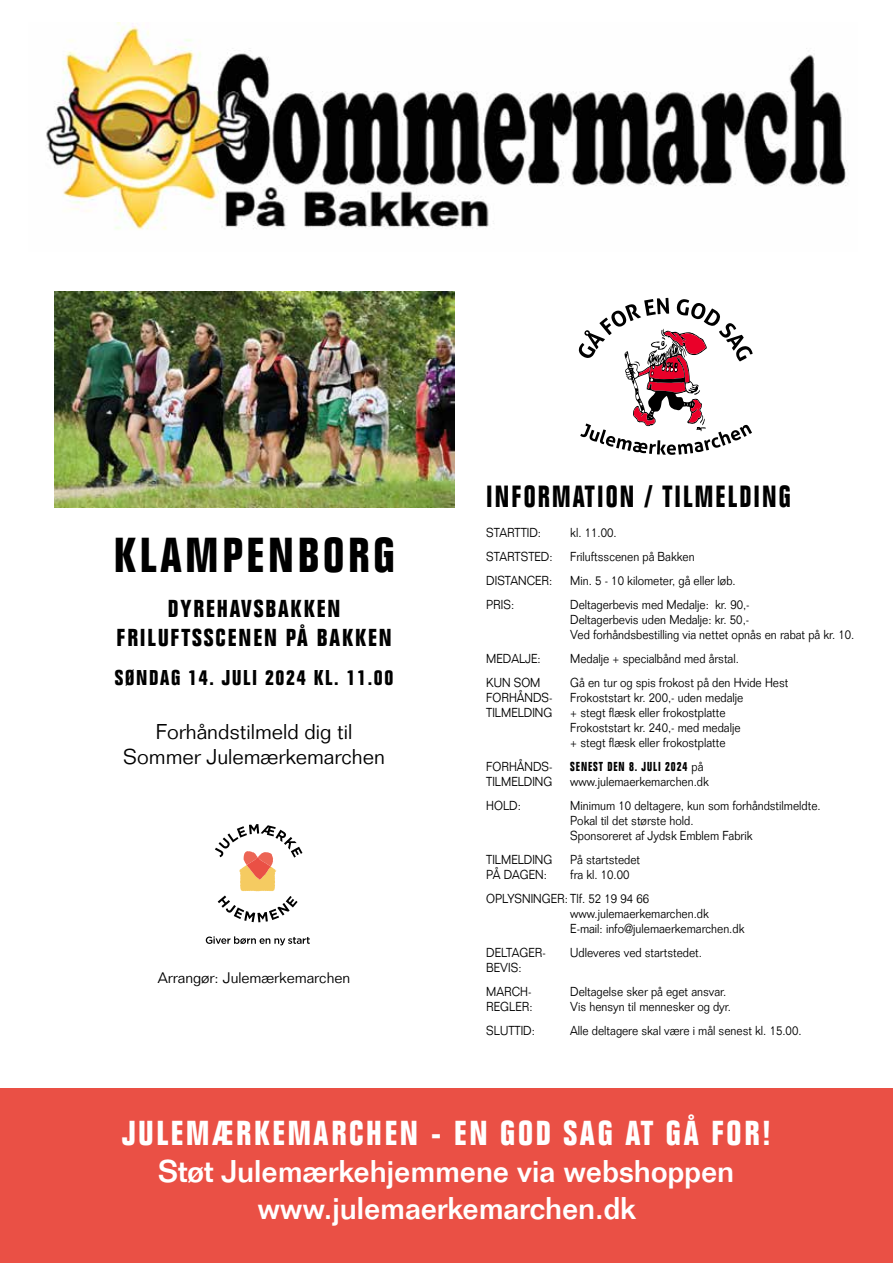
<style>
.page{position:relative;width:893px;height:1263px;background:#fff}
.page>*{position:absolute;margin:0;border:0;box-sizing:border-box;transform-origin:0 0}
.t1{font:700 condensed 48px "Folio Std";letter-spacing:.08em;color:#000}
.t2{font:700 condensed 33.9px "Folio Std";letter-spacing:.08em;color:#fff}
.t3{font:500 30.75px/36.9px "Folio Std";letter-spacing:-.01em;color:#fff;text-align:center}
.t4{font:700 condensed 30px "Folio Std";letter-spacing:.08em;color:#000;scale:.9 1}
.t5{font:700 condensed 24px/28.5px "Folio Std";letter-spacing:.08em;color:#000;text-align:center}
.t6{font:300 21px/25.2px "Folio Std";color:#000;text-align:center}
.t7{font:700 condensed 21px "Folio Std";letter-spacing:.08em;color:#000}
.t8{font:300 15px "Folio Std";color:#000}
.t9{font:300 12.75px/15px "Folio Std";color:#000;scale:.9 1}
.t10{font:700 condensed 12.75px "Folio Std";letter-spacing:.08em;color:#000;scale:.9 1}
.s1{font-weight:300;font-stretch:normal}
</style>
<div class="page">
<img style="left:46px;top:23px;width:802px;height:207px">
<div style="left:0;top:1088px;width:893px;height:175px;background:#ea5045"></div>
<img style="left:54px;top:291px;width:400px;height:217px">
<svg style="left:215px;top:824px;width:87px;height:98px"></svg>
<svg style="left:206px;top:936px;width:104px;height:9px"></svg>
<svg style="left:579px;top:298px;width:174px;height:157px"></svg>
<h1 class="t1" style="left:114px;top:529px;width:282px">KLAMPENBORG</h1>
<h3 class="t5" style="left:117px;top:595px;width:277px">DYREHAVSBAKKEN<br>FRILUFTSSCENEN PÅ BAKKEN</h3>
<h3 class="t7" style="left:115px;top:666px;width:280px">SØNDAG 14. JULI 2024 KL. 11.00</h3>
<h3 class="t6" style="left:123px;top:719px;width:263px">Forhåndstilmeld dig til<br>Sommer Julemærkemarchen</h3>
<p class="t8" style="left:158px;top:969px;width:194px">Arrangør: Julemærkemarchen</p>
<h3 class="t4" style="left:486px;top:480px;width:340px">INFORMATION / TILMELDING</h3>
<p class="t9" style="left:486px;top:525px;width:62px">STARTTID:</p>
<p class="t9" style="left:570px;top:525px;width:53px">kl. 11.00.</p>
<p class="t9" style="left:486px;top:549px;width:75px">STARTSTED:</p>
<p class="t9" style="left:570px;top:549px;width:140px">Friluftsscenen på Bakken</p>
<p class="t9" style="left:486px;top:573px;width:75px">DISTANCER:</p>
<p class="t9" style="left:570px;top:573px;width:185px">Min. 5 - 10 kilometer, gå eller løb.</p>
<p class="t9" style="left:486px;top:597px;width:33px">PRIS:</p>
<p class="t9" style="left:570px;top:597px;width:317px">Deltagerbevis med Medalje: kr. 90,-<br>Deltagerbevis uden Medalje: kr. 50,-<br>Ved forhåndsbestilling via nettet opnås en rabat på kr. 10.</p>
<p class="t9" style="left:486px;top:651px;width:62px">MEDALJE:</p>
<p class="t9" style="left:570px;top:651px;width:189px">Medalje + specialbånd med årstal.</p>
<p class="t9" style="left:486px;top:675px;width:62px">KUN SOM</p>
<p class="t9" style="left:570px;top:675px;width:244px">Gå en tur og spis frokost på den Hvide Hest</p>
<p class="t9" style="left:486px;top:690px;width:75px">FORHÅNDS-</p>
<p class="t9" style="left:570px;top:690px;width:194px">Frokoststart kr. 200,- uden medalje</p>
<p class="t9" style="left:486px;top:705px;width:75px">TILMELDING</p>
<p class="t9" style="left:570px;top:705px;width:191px">+ stegt flæsk eller frokostplatte<br>Frokoststart kr. 240,- med medalje + stegt flæsk eller frokostplatte</p>
<p class="t9" style="left:486px;top:759px;width:75px">FORHÅNDS-</p>
<p class="t10" style="left:570px;top:759px;width:149px">SENEST DEN 8. JULI 2024 <span class="s1">på</span></p>
<p class="t9" style="left:486px;top:774px;width:75px">TILMELDING</p>
<p class="t9" style="left:570px;top:774px;width:155px">www.julemaerkemarchen.dk</p>
<p class="t9" style="left:486px;top:798px;width:40px">HOLD:</p>
<p class="t9" style="left:570px;top:798px;width:280px">Minimum 10 deltagere, kun som forhåndstilmeldte.<br>Pokal til det største hold.<br>Sponsoreret af Jydsk Emblem Fabrik</p>
<p class="t9" style="left:486px;top:852px;width:75px">TILMELDING</p>
<p class="t9" style="left:570px;top:852px;width:79px">På startstedet</p>
<p class="t9" style="left:486px;top:867px;width:69px">PÅ DAGEN:</p>
<p class="t9" style="left:486px;top:862px;width:182px;line-height:24px;text-indent:84px">fra kl. 10.00<br>OPLYSNINGER: Tlf. 52 19 94 66</p>
<p class="t9" style="left:570px;top:906px;width:195px">www.julemaerkemarchen.dk<br>E-mail: info@julemaerkemarchen.dk</p>
<p class="t9" style="left:486px;top:945px;width:68px">DELTAGER-</p>
<p class="t9" style="left:570px;top:945px;width:148px">Udleveres ved startstedet.</p>
<p class="t9" style="left:486px;top:955px;width:52px;line-height:24px">BEVIS:<br>MARCH-</p>
<p class="t9" style="left:570px;top:984px;width:175px">Deltagelse sker på eget ansvar.</p>
<p class="t9" style="left:486px;top:999px;width:53px">REGLER:</p>
<p class="t9" style="left:570px;top:999px;width:180px">Vis hensyn til mennesker og dyr.</p>
<p class="t9" style="left:486px;top:1023px;width:56px">SLUTTID:</p>
<p class="t9" style="left:570px;top:1023px;width:258px">Alle deltagere skal være i mål senest kl. 15.00.</p>
<h2 class="t2" style="left:122px;top:1115px;width:650px">JULEMÆRKEMARCHEN - EN GOD SAG AT GÅ FOR!</h2>
<h3 class="t3" style="left:159px;top:1153px;width:577px">Støt Julemærkehjemmene via webshoppen www.julemaerkemarchen.dk</h3>
</div>
